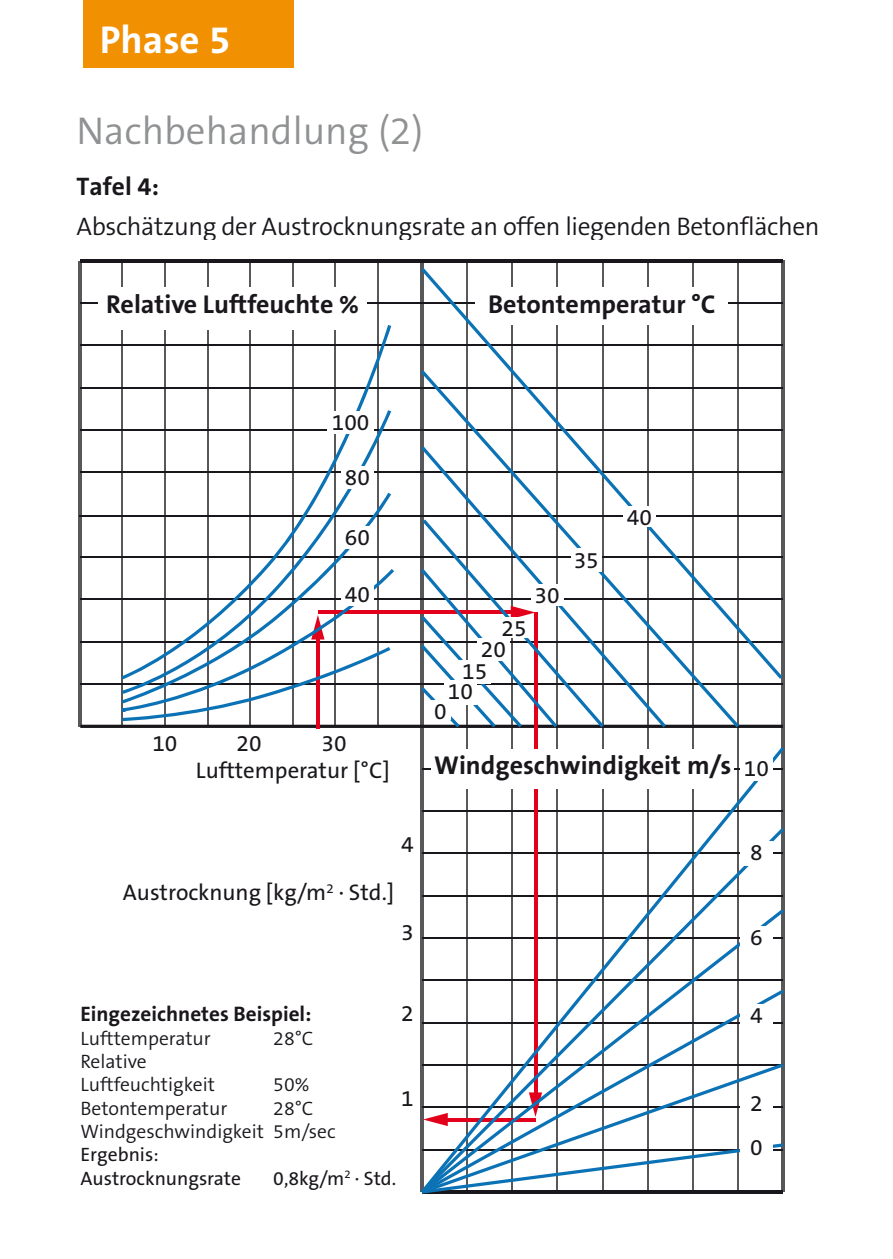
<style>
.page{position:relative;width:893px;height:1259px;background:#fff}
.page>*{position:absolute;margin:0;border:0;box-sizing:border-box;transform-origin:0 0}
._01_main_heading{font:300 39px "The Sans B4";color:#8f9193}
._01_main_heading-2{font:700 39px "The Sans B7";color:#fff}
.t1{font:700 25.8px "The Sans B7";color:#1a171c}
.Lauftext_A6{font:300 25.5px "The Sans B4";letter-spacing:-.015em;color:#1a171c}
.Lauftext_A6-2{font:700 25.5px "The Sans B7";color:#1a171c}
.t2{font:22.8px/20.7px "The Sans B5 Plain";color:#1a171c}
.t3{font:700 21px "The Sans B7";color:#1a171c}
.t4{font:300 19.5px/23.4px "The Sans B4";color:#1a171c}
.t5{font:19.5px "The Sans B5 Plain";color:#1a171c}
.s1{font-family:"The Sans B5 Plain";font-weight:400}
</style>
<div class="page">
<div style="left:83px;top:0;width:210px;height:68px;background:#f19000"></div>
<hr style="left:122px;top:261px;width:1px;height:465px;background:#58585a">
<hr style="left:79px;top:261px;width:3px;height:465px;background:#58585a">
<hr style="left:164px;top:261px;width:2px;height:465px;background:#58585a">
<hr style="left:207px;top:261px;width:1px;height:465px;background:#58585a">
<hr style="left:249px;top:261px;width:2px;height:465px;background:#58585a">
<hr style="left:292px;top:261px;width:2px;height:465px;background:#58585a">
<hr style="left:335px;top:261px;width:1px;height:465px;background:#58585a">
<hr style="left:377px;top:261px;width:2px;height:465px;background:#58585a">
<hr style="left:421px;top:261px;width:3px;height:931px;background:#58585a">
<hr style="left:466px;top:261px;width:2px;height:931px;background:#58585a">
<hr style="left:512px;top:261px;width:1px;height:931px;background:#58585a">
<hr style="left:557px;top:261px;width:1px;height:931px;background:#58585a">
<hr style="left:602px;top:261px;width:1px;height:931px;background:#58585a">
<hr style="left:647px;top:261px;width:1px;height:931px;background:#58585a">
<hr style="left:692px;top:261px;width:2px;height:931px;background:#58585a">
<hr style="left:737px;top:261px;width:2px;height:931px;background:#58585a">
<hr style="left:781px;top:261px;width:3px;height:931px;background:#58585a">
<hr style="left:80px;top:259px;width:703px;height:3px;background:#1a171c">
<hr style="left:80px;top:302px;width:703px;height:2px;background:#1a171c">
<hr style="left:80px;top:344px;width:703px;height:2px;background:#1a171c">
<hr style="left:80px;top:387px;width:703px;height:1px;background:#1a171c">
<hr style="left:80px;top:429px;width:703px;height:2px;background:#1a171c">
<hr style="left:80px;top:471px;width:703px;height:2px;background:#1a171c">
<hr style="left:79px;top:515px;width:703px;height:1px;background:#1a171c">
<hr style="left:80px;top:556px;width:703px;height:2px;background:#1a171c">
<hr style="left:80px;top:598px;width:703px;height:2px;background:#1a171c">
<hr style="left:80px;top:641px;width:703px;height:1px;background:#1a171c">
<hr style="left:80px;top:683px;width:703px;height:2px;background:#1a171c">
<svg style="left:80px;top:724px;width:703px;height:4px;background:#3e3b3f"></svg>
<hr style="left:316px;top:635px;width:3px;height:93px;background:#e2001a">
<hr style="left:318px;top:611px;width:197px;height:3px;background:#e2001a">
<hr style="left:534px;top:612px;width:3px;height:485px;background:#e2001a">
<svg style="left:122px;top:325px;width:269px;height:85px"></svg>
<svg style="left:208px;top:410px;width:183px;height:83px"></svg>
<svg style="left:122px;top:493px;width:269px;height:76px"></svg>
<svg style="left:122px;top:569px;width:272px;height:152px"></svg>
<svg style="left:421px;top:679px;width:318px;height:48px"></svg>
<svg style="left:421px;top:268px;width:361px;height:411px"></svg>
<svg style="left:422px;top:747px;width:362px;height:81px"></svg>
<svg style="left:422px;top:828px;width:362px;height:81px"></svg>
<svg style="left:422px;top:909px;width:362px;height:80px"></svg>
<svg style="left:421px;top:989px;width:363px;height:203px"></svg>
<svg style="left:422px;top:1063px;width:361px;height:80px"></svg>
<svg style="left:422px;top:1143px;width:361px;height:50px"></svg>
<div style="left:98px;top:287px;width:269px;height:42px;background:#fff"></div>
<div style="left:476px;top:287px;width:252px;height:38px;background:#fff"></div>
<div style="left:623px;top:506px;width:33px;height:20px;background:#fff"></div>
<div style="left:571px;top:548px;width:31px;height:23px;background:#fff"></div>
<div style="left:531px;top:584px;width:33px;height:22px;background:#fff"></div>
<div style="left:497px;top:617px;width:33px;height:21px;background:#fff"></div>
<div style="left:477px;top:638px;width:33px;height:23px;background:#fff"></div>
<div style="left:341px;top:583px;width:33px;height:23px;background:#fff"></div>
<div style="left:341px;top:526px;width:33px;height:23px;background:#fff"></div>
<div style="left:341px;top:466px;width:33px;height:23px;background:#fff"></div>
<div style="left:327px;top:411px;width:47px;height:22px;background:#fff"></div>
<div style="left:458px;top:660px;width:33px;height:23px;background:#fff"></div>
<div style="left:444px;top:680px;width:33px;height:24px;background:#fff"></div>
<div style="left:740px;top:756px;width:33px;height:24px;background:#fff"></div>
<div style="left:740px;top:841px;width:33px;height:24px;background:#fff"></div>
<div style="left:740px;top:926px;width:33px;height:24px;background:#fff"></div>
<div style="left:740px;top:1004px;width:33px;height:24px;background:#fff"></div>
<div style="left:740px;top:1091px;width:33px;height:24px;background:#fff"></div>
<div style="left:740px;top:1136px;width:33px;height:24px;background:#fff"></div>
<div style="left:430px;top:700px;width:21px;height:20px;background:#fff"></div>
<div style="left:432px;top:749px;width:302px;height:39px;background:#fff"></div>
<p class="_01_main_heading-2" style="left:100px;top:19px;width:132px">Phase 5</p>
<p class="_01_main_heading" style="left:77px;top:110px;width:348px">Nachbehandlung (2)</p>
<p class="Lauftext_A6-2" style="left:77px;top:173px;width:84px">Tafel 4:</p>
<p class="Lauftext_A6" style="left:77px;top:213px;width:745px">Abschätzung der Austrocknungsrate an offen liegenden Betonflächen</p>
<p class="t1" style="left:106px;top:290px;width:254px">Relative Luftfeuchte %</p>
<p class="t1" style="left:488px;top:290px;width:229px">Betontemperatur °C</p>
<p class="t2" style="left:332px;top:412px;width:39px">100</p>
<p class="t2" style="left:345px;top:468px;width:27px">80</p>
<p class="t2" style="left:345px;top:528px;width:27px">60</p>
<p class="t2" style="left:345px;top:585px;width:27px">40</p>
<p class="t2" style="left:152px;top:733px;width:27px">10</p>
<p class="t2" style="left:236px;top:733px;width:27px">20</p>
<p class="t2" style="left:322px;top:733px;width:27px">30</p>
<p class="t2" style="left:196px;top:760px;width:195px">Lufttemperatur [°C]</p>
<p class="t2" style="left:401px;top:834px;width:14px">4</p>
<p class="t2" style="left:123px;top:883px;width:273px">Austrocknung [kg/m<sup>2</sup> · Std.]</p>
<p class="t2" style="left:401px;top:922px;width:14px">3</p>
<p class="t2" style="left:481px;top:619px;width:47px;text-indent:21px">25<br>20</p>
<p class="t2" style="left:448px;top:661px;width:41px;text-indent:14px">15<br>10</p>
<p class="t2" style="left:535px;top:586px;width:27px">30</p>
<p class="t2" style="left:574px;top:550px;width:27px">35</p>
<p class="t2" style="left:627px;top:507px;width:27px">40</p>
<p class="t2" style="left:434px;top:702px;width:14px">0</p>
<p class="t1" style="left:434px;top:751px;width:299px">Windgeschwindigkeit m/s</p>
<p class="t2" style="left:744px;top:758px;width:27px">10</p>
<p class="t2" style="left:750px;top:843px;width:14px">8</p>
<p class="t2" style="left:750px;top:927px;width:14px">6</p>
<p class="t3" style="left:80px;top:1003px;width:233px">Eingezeichnetes Beispiel:</p>
<p class="t4" style="left:80px;top:1027px;width:132px">Lufttemperatur</p>
<p class="t4" style="left:273px;top:1027px;width:42px">28°C</p>
<p class="t4" style="left:80px;top:1050px;width:136px">Relative<br>Luftfeuchtigkeit</p>
<p class="t2" style="left:401px;top:1003px;width:14px">2</p>
<p class="t4" style="left:273px;top:1073px;width:38px">50%</p>
<p class="t2" style="left:401px;top:1089px;width:14px">1</p>
<p class="t4" style="left:80px;top:1097px;width:257px;text-indent:193px">28°C<br>Windgeschwindigkeit 5m/sec<br><span class="s1">Ergebnis:<br>Austrocknungsrate</span></p>
<p class="t4" style="left:80px;top:1097px;width:148px">Betontemperatur</p>
<p class="t5" style="left:273px;top:1167px;width:124px">0,8kg/m<sup>2</sup> · Std.</p>
<p class="t2" style="left:750px;top:1006px;width:14px">4</p>
<p class="t2" style="left:750px;top:1081px;width:14px;line-height:44.7px">2<br>0</p>
</div>
